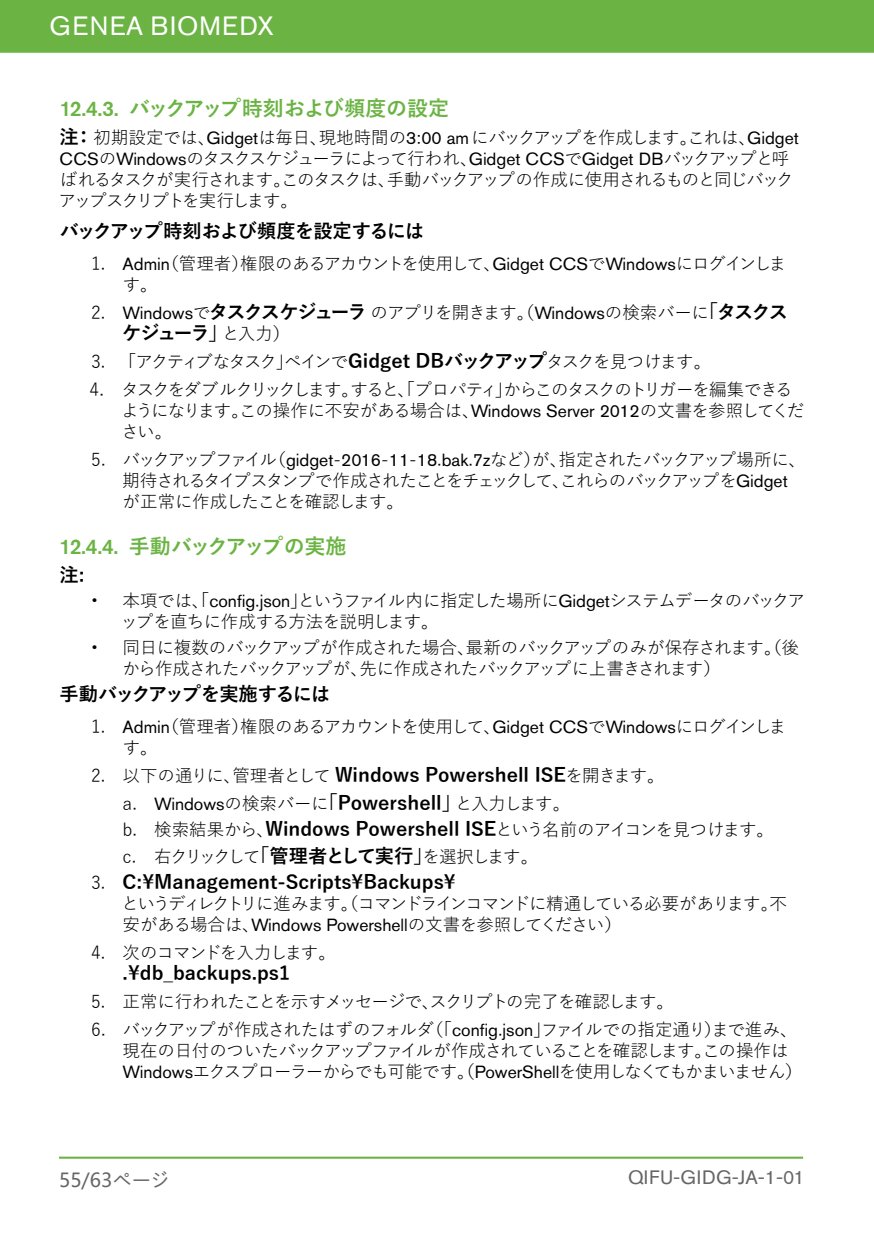
<style>
.page{position:relative;width:874px;height:1241px;background:#fff}
.page>*{position:absolute;margin:0;border:0;box-sizing:border-box;transform-origin:0 0}
.t1{font:26.25px "Akzidenz Grotesk Std";letter-spacing:.055em;color:#fff}
.t2{font:700 21px "Yu Gothic";letter-spacing:-.01em;color:#6bb444}
.t3{font:700 21px "Yu Gothic";letter-spacing:-.065em;color:#6bb444}
.t4{font:700 19.25px "Yu Gothic";color:#000}
.t5{font:700 19.25px "Yu Gothic";letter-spacing:-.065em;color:#000}
.t6{font:19.25px "Akzidenz Grotesk Std";letter-spacing:.02em;color:#666}
.t7{font:700 19.25px "Yu Gothic";letter-spacing:-.075em;color:#000}
.t8{font:19.25px "Microsoft Ya Hei";color:#666}
.t9{font:17.5px/21px "Yu Gothic";letter-spacing:-.075em;color:#000}
.t10{font:17.5px/21px "Yu Gothic";letter-spacing:-.05em;color:#000}
.t11{font:17.5px/21px "Yu Gothic";letter-spacing:-.095em;color:#000}
.t12{font:17.5px "Yu Gothic";letter-spacing:-.105em;color:#000}
.t13{font:17.5px "Yu Gothic";letter-spacing:-.055em;color:#000}
.t14{font:17.5px "Yu Gothic";letter-spacing:-.035em;color:#000}
.t15{font:17.5px "Yu Gothic";letter-spacing:-.125em;color:#000}
.s1{font-family:"Akzidenz Grotesk Std";font-weight:500}
.s2{font-weight:700;font-size:19.25px}
.s3{font-family:"Akzidenz Grotesk Std"}
.s4{font-weight:400;font-size:17.5px}
</style>
<div class="page">
<div style="left:0;top:0;width:873px;height:53px;background:#6bb444"></div>
<hr style="left:59px;top:1156px;width:743px;height:2px;background:#6bb444">
<h1 class="t1" style="left:50px;top:11px;width:225px">GENEA BIOMEDX</h1>
<p class="t2" style="left:60px;top:96px;width:391px"><span class="s1">12.4.3.</span> バックアップ時刻および頻度の設定</p>
<p class="t9" style="left:59px;top:125px;width:741px"><span class="s2">注：</span> 初期設定では、<span class="s3">Gidget</span>は毎日、現地時間の<span class="s3">3</span>:<span class="s3">00 am</span>にバックアップを作成します。これは、<span class="s3">Gidget CCS</span>の<span class="s3">Windows</span>のタスクスケジューラによって行われ、<span class="s3">Gidget CCS</span>で<span class="s3">Gidget DB</span>バックアップと呼ばれるタスクが実行されます。このタスクは、手動バックアップの作成に使用されるものと同じバックアップスクリプトを実行します。</p>
<p class="t5" style="left:60px;top:220px;width:366px">バックアップ時刻および頻度を設定するには</p>
<p class="t9" style="left:123px;top:251px;width:664px;text-indent:-32px">1. <span class="s3">Admin</span>（管理者）権限のあるアカウントを使用して、<span class="s3">Gidget CCS</span>で<span class="s3">Windows</span>にログインします。</p>
<p class="t10" style="left:91px;top:300px;width:698px">2. <span class="s3">Windows</span>で<span class="s2">タスクスケジューラ</span> のアプリを開きます。（<span class="s3">Windows</span>の検索バーに<span class="s2">「タスクス</span></p>
<p class="t4" style="left:122px;top:322px;width:169px">ケジューラ」<span class="s4">と入力）</span></p>
<p class="t12" style="left:91px;top:345px;width:621px">3. 「アクティブなタスク」ペインで<span class="s2">Gidget DBバックアップ</span>タスクを見つけます。</p>
<p class="t9" style="left:121px;top:377px;width:684px;text-indent:-32px">4. タスクをダブルクリックします。すると、「プロパティ」からこのタスクのトリガーを編集できるようになります。この操作に不安がある場合は、<span class="s3">Windows Server 2012</span>の文書を参照してください。</p>
<p class="t11" style="left:122px;top:447px;width:684px;text-indent:-31px">5. バックアップファイル（<span class="s3">gidget</span>-<span class="s3">2016</span>-<span class="s3">11</span>-<span class="s3">18</span>.<span class="s3">bak</span>.<span class="s3">7z</span>など）が、指定されたバックアップ場所に、期待されるタイプスタンプで作成されたことをチェックして、これらのバックアップを<span class="s3">Gidget</span>が正常に作成したことを確認します。</p>
<p class="t3" style="left:60px;top:534px;width:288px"><span class="s1">12.4.4.</span> 手動バックアップの実施</p>
<p class="t4" style="left:60px;top:564px;width:27px">注:</p>
<p class="t10" style="left:120px;top:587px;width:685px;text-indent:-29px">• 本項では、「<span class="s3">config</span>.<span class="s3">json</span>」というファイル内に指定した場所に<span class="s3">Gidget</span>システムデータのバックアップを直ちに作成する方法を説明します。</p>
<p class="t9" style="left:122px;top:635px;width:678px;text-indent:-31px">• 同日に複数のバックアップが作成された場合、最新のバックアップのみが保存されます。（後から作成されたバックアップが、先に作成されたバックアップに上書きされます）</p>
<p class="t7" style="left:60px;top:683px;width:272px">手動バックアップを実施するには</p>
<p class="t9" style="left:123px;top:713px;width:664px;text-indent:-32px">1. <span class="s3">Admin</span>（管理者）権限のあるアカウントを使用して、<span class="s3">Gidget CCS</span>で<span class="s3">Windows</span>にログインします。</p>
<p class="t13" style="left:91px;top:759px;width:575px">2. 以下の通りに、管理者として <span class="s2">Windows Powershell ISE</span>を開きます。</p>
<p class="t14" style="left:123px;top:787px;width:449px">a. <span class="s3">Windows</span>の検索バーに<span class="s2">「Powershell」</span>と入力します。</p>
<p class="t9" style="left:123px;top:817px;width:652px">b. 検索結果から、<span class="s2">Windows Powershell ISE</span>という名前のアイコンを見つけます。</p>
<p class="t15" style="left:123px;top:839px;width:417px">c. 右クリックして<span class="s2">「管理者として実行」</span>を選択します。</p>
<p class="t4" style="left:91px;top:870px;width:366px"><span class="s4">3.</span> C:\Management-Scripts\Backups\</p>
<p class="t9" style="left:121px;top:890px;width:666px">というディレクトリに進みます。（コマンドラインコマンドに精通している必要があります。不安がある場合は、<span class="s3">Windows Powershell</span>の文書を参照してください）</p>
<p class="t9" style="left:91px;top:939px;width:246px">4. 次のコマンドを入力します。</p>
<p class="t4" style="left:123px;top:961px;width:169px">.\db_backups.ps1</p>
<p class="t9" style="left:91px;top:988px;width:584px">5. 正常に行われたことを示すメッセージで、スクリプトの完了を確認します。</p>
<p class="t9" style="left:123px;top:1016px;width:681px;text-indent:-31px">6. バックアップが作成されたはずのフォルダ（「<span class="s3">config</span>.<span class="s3">json</span>」ファイルでの指定通り）まで進み、現在の日付のついたバックアップファイルが作成されていることを確認します。この操作は<br><span class="s3">Windows</span>エクスプローラーからでも可能です。（<span class="s3">PowerShell</span>を使用しなくてもかまいません）</p>
<p class="t8" style="left:59px;top:1166px;width:113px">55/63ページ</p>
<p class="t6" style="left:628px;top:1165px;width:178px">QIFU-GIDG-JA-1-01</p>
</div>
